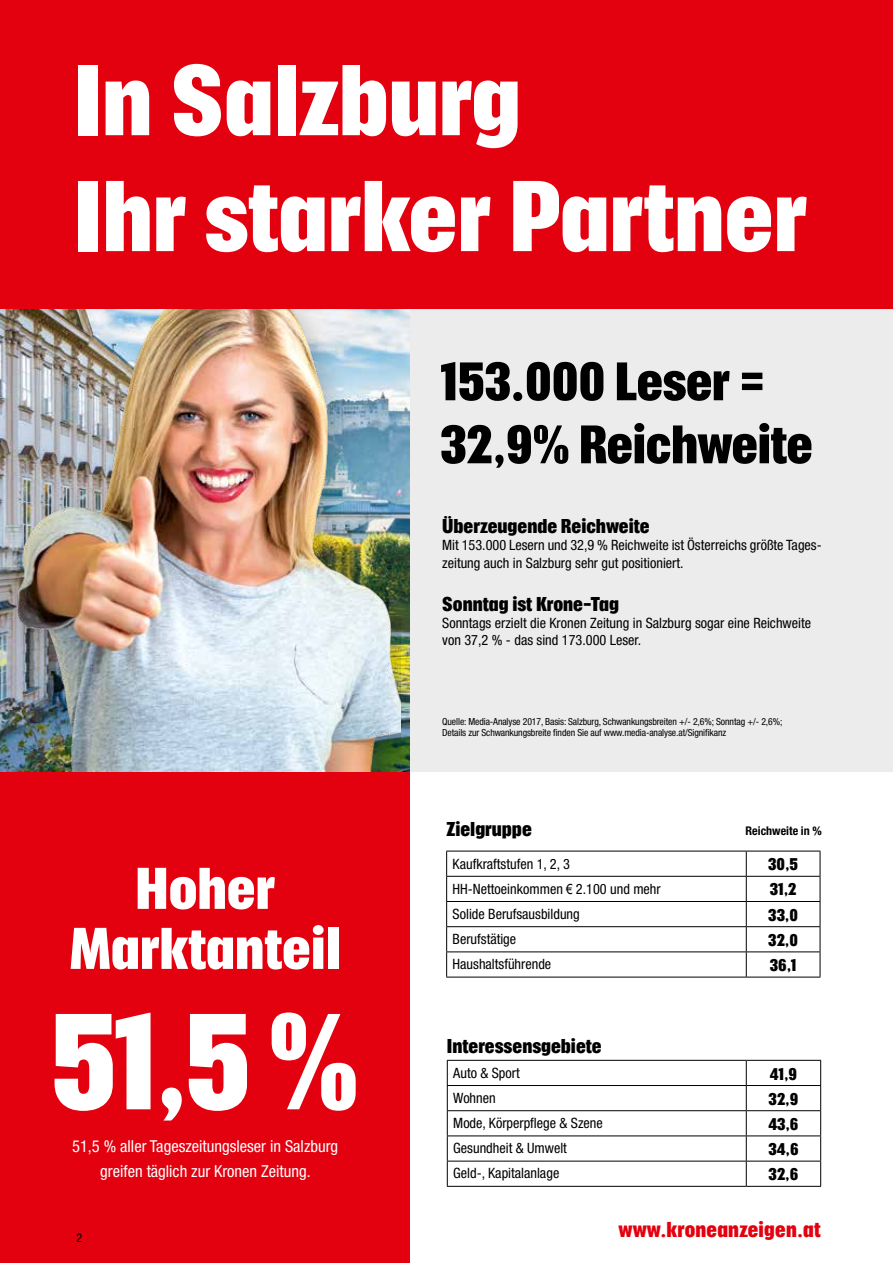
<style>
.page{position:relative;width:893px;height:1263px;background:#fff}
.page>*{position:absolute;margin:0;border:0;box-sizing:border-box;transform-origin:0 0}
.t1{font:700 condensed 132.45px "Placard";color:#fff}
.t2{font:700 condensed 97.5px/115.9px "Placard";color:#fff}
.t3{font:700 condensed 57px/60px "Placard";color:#fff;text-align:center}
.t4{font:700 condensed 52.5px/63px "Placard";letter-spacing:-.01em;color:#000}
.t5{font:700 condensed 21px "Placard";letter-spacing:.01em;color:#e3000f}
.t6{font:700 condensed 19.5px "Placard";color:#000}
.t7{font:condensed 16.5px/24px "Helvetica Neue";color:#fff;text-align:center}
.t8{font:700 condensed 16.5px "Placard";color:#000}
.t9{font:condensed 14.25px/17.1px "Helvetica Neue";color:#000}
.t10{font:700 condensed 12px "Helvetica Neue";color:#000}
.t11{font:condensed 12px "Helvetica Neue";color:#000}
.t12{font:condensed 9.75px/11.7px "Helvetica Neue";letter-spacing:-.01em;color:#000}
.s1{font-family:"Arial Narrow";font-stretch:normal}
</style>
<div class="page">
<div style="left:0;top:0;width:893px;height:759px;background:#e3000f"></div>
<div style="left:26px;top:309px;width:867px;height:463px;background:#ececed"></div>
<div style="left:0;top:772px;width:410px;height:491px;background:#e3000f"></div>
<img style="left:400px;top:309px;width:10px;height:463px">
<hr style="left:446px;top:851px;width:300px;height:1px;background:#000">
<hr style="left:746px;top:851px;width:74px;height:1px;background:#000">
<hr style="left:446px;top:876px;width:300px;height:1px;background:#000">
<hr style="left:746px;top:876px;width:74px;height:1px;background:#000">
<hr style="left:446px;top:901px;width:300px;height:1px;background:#000">
<hr style="left:746px;top:901px;width:74px;height:1px;background:#000">
<hr style="left:446px;top:926px;width:300px;height:1px;background:#000">
<hr style="left:746px;top:926px;width:74px;height:1px;background:#000">
<hr style="left:446px;top:951px;width:300px;height:1px;background:#000">
<svg style="left:446px;top:851px;width:1px;height:126px"></svg>
<hr style="left:746px;top:951px;width:74px;height:1px;background:#000">
<svg style="left:746px;top:851px;width:1px;height:126px"></svg>
<svg style="left:820px;top:851px;width:1px;height:126px"></svg>
<hr style="left:446px;top:977px;width:300px;height:1px;background:#000">
<hr style="left:746px;top:977px;width:74px;height:1px;background:#000">
<hr style="left:447px;top:1060px;width:299px;height:1px;background:#000">
<hr style="left:746px;top:1060px;width:75px;height:1px;background:#000">
<hr style="left:447px;top:1085px;width:299px;height:1px;background:#000">
<hr style="left:746px;top:1085px;width:75px;height:1px;background:#000">
<hr style="left:447px;top:1110px;width:299px;height:1px;background:#000">
<hr style="left:746px;top:1110px;width:75px;height:1px;background:#000">
<hr style="left:447px;top:1135px;width:299px;height:1px;background:#000">
<hr style="left:746px;top:1135px;width:75px;height:1px;background:#000">
<hr style="left:447px;top:1161px;width:299px;height:1px;background:#000">
<svg style="left:447px;top:1061px;width:1px;height:125px"></svg>
<hr style="left:746px;top:1161px;width:75px;height:1px;background:#000">
<svg style="left:746px;top:1061px;width:1px;height:125px"></svg>
<svg style="left:820px;top:1061px;width:1px;height:125px"></svg>
<hr style="left:447px;top:1186px;width:299px;height:1px;background:#000">
<hr style="left:746px;top:1186px;width:75px;height:1px;background:#000">
<img style="left:0;top:309px;width:400px;height:463px">
<h2 class="t2" style="left:74px;top:41px;width:734px">In Salzburg<br>Ihr starker Partner</h2>
<h3 class="t4" style="left:440px;top:349px;width:374px">153.000 Leser =<br>32,9% Reichweite</h3>
<h3 class="t6" style="left:442px;top:516px;width:209px">Überzeugende Reichweite</h3>
<p class="t9" style="left:442px;top:537px;width:381px">Mit 153.000 Lesern und 32,9 % Reichweite ist Österreichs größte Tages&shy;zeitung auch in Salzburg sehr gut positioniert.</p>
<h3 class="t6" style="left:442px;top:593px;width:178px">Sonntag ist Krone-Tag</h3>
<p class="t9" style="left:442px;top:614px;width:370px">Sonntags erzielt die Kronen Zeitung in Salzburg sogar eine Reichweite von 37,2 % - das sind 173.000 Leser.</p>
<p class="t12" style="left:442px;top:715px;width:342px">Quelle: Media-Analyse 2017, Basis: Salzburg, Schwankungsbreiten +/- 2,6%; Sonntag +/- 2,6%;<br>Details zur Schwankungsbreite finden Sie auf www.media-analyse.at/Signifikanz</p>
<h3 class="t3" style="left:69px;top:858px;width:273px">Hoher<br>Marktanteil</h3>
<h1 class="t1" style="left:50px;top:990px;width:310px">51,5 %</h1>
<p class="t7" style="left:72px;top:1134px;width:268px">51,5 % aller Tageszeitungsleser in Salzburg greifen täglich zur Kronen Zeitung.</p>
<p class="t11" style="left:77px;top:1231px;width:7px">2</p>
<h3 class="t6" style="left:446px;top:818px;width:87px">Zielgruppe</h3>
<p class="t10" style="left:746px;top:824px;width:78px">Reichweite in %</p>
<p class="t9" style="left:453px;top:856px;width:119px">Kaufkraftstufen 1, 2, 3</p>
<p class="t8" style="left:768px;top:855px;width:31px">30,5</p>
<p class="t9" style="left:453px;top:880px;width:210px">HH-Nettoeinkommen <span class="s1">€</span> 2.100 und mehr</p>
<p class="t8" style="left:770px;top:881px;width:28px">31,2</p>
<p class="t9" style="left:453px;top:905px;width:129px">Solide Berufsausbildung</p>
<p class="t8" style="left:768px;top:906px;width:31px">33,0</p>
<p class="t9" style="left:453px;top:930px;width:65px">Berufstätige</p>
<p class="t8" style="left:768px;top:931px;width:31px">32,0</p>
<p class="t9" style="left:453px;top:955px;width:100px">Haushaltsführende</p>
<p class="t8" style="left:770px;top:956px;width:28px">36,1</p>
<h3 class="t6" style="left:447px;top:1035px;width:156px">Interessensgebiete</h3>
<p class="t9" style="left:453px;top:1064px;width:68px">Auto &amp; Sport</p>
<p class="t8" style="left:770px;top:1065px;width:29px">41,9</p>
<p class="t9" style="left:453px;top:1089px;width:44px">Wohnen</p>
<p class="t8" style="left:769px;top:1090px;width:31px">32,9</p>
<p class="t9" style="left:453px;top:1114px;width:151px">Mode, Körperpflege &amp; Szene</p>
<p class="t8" style="left:768px;top:1115px;width:32px">43,6</p>
<p class="t9" style="left:453px;top:1139px;width:115px">Gesundheit &amp; Umwelt</p>
<p class="t8" style="left:768px;top:1140px;width:32px">34,6</p>
<p class="t9" style="left:453px;top:1165px;width:108px">Geld-, Kapitalanlage</p>
<p class="t8" style="left:769px;top:1165px;width:31px">32,6</p>
<h3 class="t5" style="left:618px;top:1218px;width:204px">www.kroneanzeigen.at</h3>
</div>
